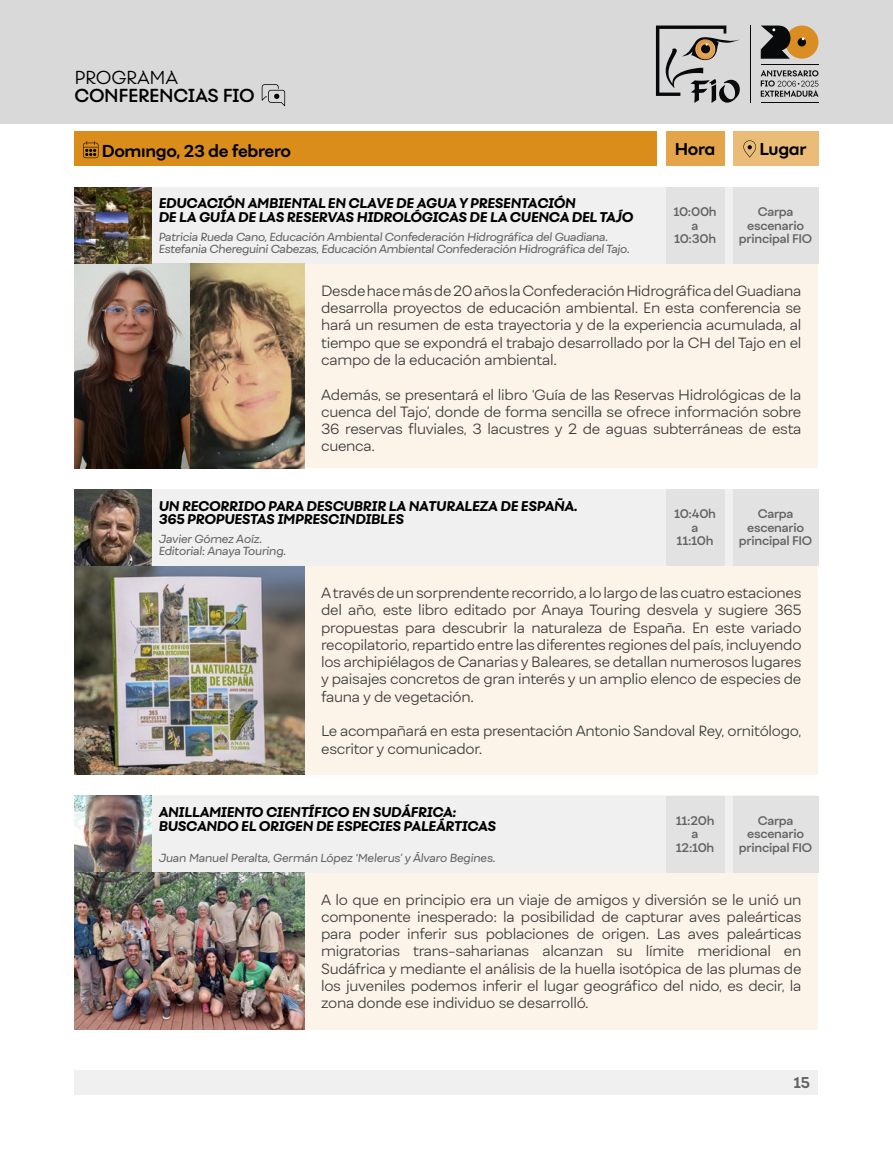
<style>
.page{position:relative;width:893px;height:1149px;background:#fff}
.page>*{position:absolute;margin:0;border:0;box-sizing:border-box;transform-origin:0 0}
.t1{font:600 18px "Fibra One Alt";letter-spacing:-.02em;color:#000}
.t2{font:300 18px "Fibra One Alt";letter-spacing:-.02em;color:#000}
.t3{font:700 16.5px "Fibra One Alt";letter-spacing:-.02em;color:#000}
.t4{font:700 15px "Fibra One";color:#636363}
.t5{font:300 14.25px/17.2px "Fibra One";letter-spacing:-.02em;color:#3f3e3e;text-align:justify}
.t6{font:italic 800 13.5px/13.5px "Fibra One Alt";letter-spacing:-.02em;color:#000}
.t7{font:600 12px/13.5px "Fibra One";letter-spacing:-.02em;color:#636363;text-align:center}
.t8{font:italic 11.25px/12px "Fibra One";letter-spacing:-.03em;color:#636363}
</style>
<div class="page">
<div style="left:0;top:0;width:893px;height:123px;background:#d9d9d9"></div>
<svg style="left:656px;top:26px;width:84px;height:77px"></svg>
<hr style="left:750px;top:26px;width:1px;height:77px;background:#08090a">
<svg style="left:761px;top:70px;width:57px;height:27px"></svg>
<div style="left:785px;top:26px;width:33px;height:33px;background:#da8d23;border-radius:50%"></div>
<svg style="left:761px;top:26px;width:29px;height:33px"></svg>
<div style="left:798px;top:38px;width:8px;height:8px;background:#08090a;border-radius:50%"></div>
<svg style="left:800px;top:37px;width:5px;height:4px"></svg>
<hr style="left:761px;top:102px;width:57px;height:1px;background:#08090a">
<hr style="left:761px;top:64px;width:57px;height:1px;background:#08090a">
<div style="left:75px;top:1069px;width:743px;height:25px;background:#f0f0f0"></div>
<div style="left:75px;top:187px;width:743px;height:281px;background:#fcf4e9"></div>
<div style="left:75px;top:187px;width:743px;height:77px;background:#f0f0f0"></div>
<div style="left:75px;top:132px;width:582px;height:34px;background:#db8d1c"></div>
<svg style="left:83px;top:141px;width:15px;height:17px"></svg>
<div style="left:666px;top:132px;width:58px;height:34px;background:#e3a44a"></div>
<div style="left:666px;top:187px;width:58px;height:77px;background:#e2e2e2"></div>
<div style="left:75px;top:489px;width:743px;height:285px;background:#fcf4e9"></div>
<div style="left:75px;top:489px;width:743px;height:77px;background:#f0f0f0"></div>
<img style="left:75px;top:489px;width:76px;height:77px">
<div style="left:75px;top:795px;width:743px;height:234px;background:#fcf4e9"></div>
<div style="left:75px;top:795px;width:743px;height:77px;background:#f0f0f0"></div>
<img style="left:75px;top:795px;width:76px;height:77px">
<div style="left:666px;top:489px;width:58px;height:77px;background:#e2e2e2"></div>
<img style="left:75px;top:872px;width:229px;height:157px">
<div style="left:733px;top:187px;width:85px;height:77px;background:#e2e2e2"></div>
<div style="left:733px;top:795px;width:85px;height:77px;background:#e2e2e2"></div>
<div style="left:733px;top:489px;width:85px;height:77px;background:#e2e2e2"></div>
<div style="left:733px;top:132px;width:85px;height:34px;background:#eabc78"></div>
<svg style="left:743px;top:140px;width:13px;height:17px"></svg>
<img style="left:75px;top:264px;width:229px;height:204px">
<img style="left:75px;top:566px;width:229px;height:208px">
<svg style="left:262px;top:84px;width:23px;height:22px"></svg>
<img style="left:75px;top:187px;width:76px;height:77px">
<div style="left:666px;top:795px;width:58px;height:77px;background:#e2e2e2"></div>
<p class="t2" style="left:75px;top:66px;width:105px">PROGRAMA</p>
<p class="t1" style="left:75px;top:84px;width:182px">CONFERENCIAS FIO</p>
<p class="t3" style="left:102px;top:140px;width:191px">Domingo, 23 de febrero</p>
<p class="t3" style="left:675px;top:139px;width:42px">Hora</p>
<p class="t6" style="left:158px;top:197px;width:476px">EDUCACIÓN AMBIENTAL EN CLAVE DE AGUA Y PRESENTACIÓN<br>DE LA GUÍA DE LAS RESERVAS HIDROLÓGICAS DE LA CUENCA DEL TAJO</p>
<p class="t8" style="left:158px;top:231px;width:473px">Patricia Rueda Cano, Educación Ambiental Confederación Hidrográfica del Guadiana.<br>Estefania Chereguini Cabezas, Educación Ambiental Confederación Hidrográfica del Tajo.</p>
<p class="t5" style="left:321px;top:282px;width:482px">Desde hace más de 20 años la Confederación Hidrográfica del Guadiana desarrolla proyectos de educación ambiental. En esta conferencia se hará un resumen de esta trayectoria y de la experiencia acumulada, al tiempo que se expondrá el trabajo desarrollado por la CH del Tajo en el campo de la educación ambiental.</p>
<p class="t5" style="left:321px;top:385px;width:482px">Además, se presentará el libro ‘Guía de las Reservas Hidrológicas de la cuenca del Tajo’, donde de forma sencilla se ofrece información sobre 36 reservas fluviales, 3 lacustres y 2 de aguas subterráneas de esta cuenca.</p>
<p class="t3" style="left:760px;top:139px;width:48px">Lugar</p>
<p class="t7" style="left:673px;top:205px;width:45px">10:00h a<br>10:30h</p>
<p class="t7" style="left:739px;top:205px;width:75px">Carpa escenario principal FIO</p>
<p class="t6" style="left:158px;top:498px;width:420px">UN RECORRIDO PARA DESCUBRIR LA NATURALEZA DE ESPAÑA.<br>365 PROPUESTAS IMPRESCINDIBLES</p>
<p class="t8" style="left:158px;top:533px;width:129px">Javier Gómez Aoíz.<br>Editorial: Anaya Touring.</p>
<p class="t5" style="left:321px;top:584px;width:482px">A través de un sorprendente recorrido, a lo largo de las cuatro estaciones del año, este libro editado por Anaya Touring desvela y sugiere 365 propuestas para descubrir la naturaleza de España. En este variado recopilatorio, repartido entre las diferentes regiones del país, incluyendo los archipiélagos de Canarias y Baleares, se detallan numerosos lugares y paisajes concretos de gran interés y un amplio elenco de especies de fauna y de vegetación.</p>
<p class="t5" style="left:321px;top:722px;width:482px">Le acompañará en esta presentación Antonio Sandoval Rey, ornitólogo, escritor y comunicador.</p>
<p class="t7" style="left:674px;top:507px;width:43px">10:40h a<br>11:10h</p>
<p class="t7" style="left:739px;top:507px;width:75px">Carpa escenario principal FIO</p>
<p class="t6" style="left:158px;top:805px;width:339px">ANILLAMIENTO CIENTÍFICO EN SUDÁFRICA:<br>BUSCANDO EL ORIGEN DE ESPECIES PALEÁRTICAS</p>
<p class="t8" style="left:158px;top:851px;width:339px">Juan Manuel Peralta, Germán López ‘Melerus’ y Álvaro Begines.</p>
<p class="t5" style="left:321px;top:890px;width:482px">A lo que en principio era un viaje de amigos y diversión se le unió un componente inesperado: la posibilidad de capturar aves paleárticas para poder inferir sus poblaciones de origen. Las aves paleárticas migratorias trans-saharianas alcanzan su límite meridional en Sudáfrica y mediante el análisis de la huella isotópica de las plumas de los juveniles podemos inferir el lugar geográfico del nido, es decir, la zona donde ese individuo se desarrolló.</p>
<p class="t7" style="left:676px;top:813px;width:40px">11:20h a<br>12:10h</p>
<p class="t7" style="left:739px;top:813px;width:75px">Carpa escenario principal FIO</p>
<p class="t4" style="left:793px;top:1072px;width:18px">15</p>
</div>
